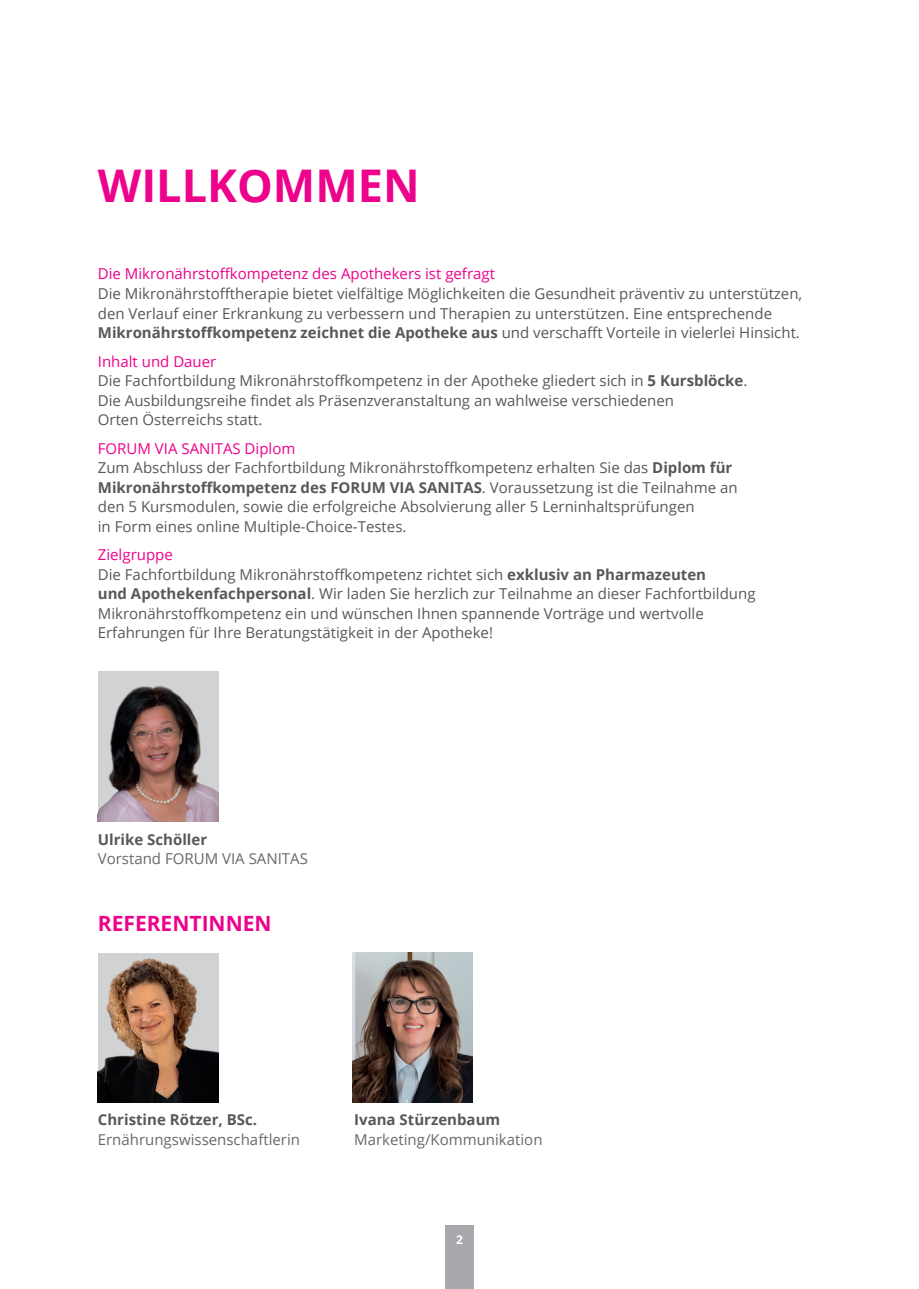
<style>
.page{position:relative;width:919px;height:1289px;background:#fff}
.page>*{position:absolute;margin:0;border:0;box-sizing:border-box;transform-origin:0 0}
.t1{font:700 45px "Open Sans";color:#ed028c}
.t2{font:700 21px "Open Sans";color:#ed028c}
.t3{font:15px/19.5px "Open Sans";color:#57585a}
.t4{font:700 15px "Open Sans";color:#57585a}
.t5{font:15px "Open Sans";color:#ed028c}
.t6{font:15px "Open Sans";color:#69696c}
.t7{font:700 12px "Open Sans";color:#fff}
.s1{font-weight:400}
.s2{font-weight:700}
</style>
<div class="page">
<div style="left:445px;top:1225px;width:28px;height:63px;background:#a8a9ad"></div>
<img style="left:98px;top:953px;width:120px;height:149px">
<div style="left:98px;top:671px;width:120px;height:150px;background:#d1d2d4"></div>
<img style="left:98px;top:685px;width:120px;height:136px">
<img style="left:352px;top:953px;width:120px;height:149px">
<p class="t1" style="left:98px;top:154px;width:323px">WILLKOMMEN</p>
<p class="t5" style="left:98px;top:264px;width:398px">Die Mikronährstoffkompetenz des Apothekers ist gefragt</p>
<p class="t3" style="left:98px;top:283px;width:706px">Die Mikronährstofftherapie bietet vielfältige Möglichkeiten die Gesundheit präventiv zu unterstützen, den Verlauf einer Erkrankung zu verbessern und Therapien zu unterstützen. Eine entsprechende</p>
<p class="t4" style="left:98px;top:322px;width:703px">Mikronährstoffkompetenz zeichnet die Apotheke aus <span class="s1">und verschafft Vorteile in vielerlei Hinsicht.</span></p>
<p class="t5" style="left:98px;top:351px;width:120px">Inhalt und Dauer</p>
<p class="t3" style="left:98px;top:370px;width:651px">Die Fachfortbildung Mikronährstoffkompetenz in der Apotheke gliedert sich in <span class="s2">5 Kursblöcke</span>.</p>
<p class="t3" style="left:98px;top:390px;width:577px">Die Ausbildungsreihe findet als Präsenzveranstaltung an wahlweise verschiedenen</p>
<p class="t3" style="left:98px;top:409px;width:166px">Orten Österreichs statt.</p>
<p class="t5" style="left:98px;top:438px;width:199px">FORUM VIA SANITAS Diplom</p>
<p class="t3" style="left:98px;top:457px;width:636px">Zum Abschluss der Fachfortbildung Mikronährstoffkompetenz erhalten Sie das <span class="s2">Diplom für</span></p>
<p class="t4" style="left:98px;top:476px;width:641px">Mikronährstoffkompetenz des FORUM VIA SANITAS<span class="s1">. Voraussetzung ist die Teilnahme an</span></p>
<p class="t3" style="left:98px;top:496px;width:598px">den 5 Kursmodulen, sowie die erfolgreiche Absolvierung aller 5 Lerninhaltsprüfungen</p>
<p class="t3" style="left:98px;top:516px;width:310px">in Form eines online Multiple-Choice-Testes.</p>
<p class="t5" style="left:98px;top:544px;width:76px">Zielgruppe</p>
<p class="t3" style="left:98px;top:564px;width:609px">Die Fachfortbildung Mikronährstoffkompetenz richtet sich <span class="s2">exklusiv an Pharmazeuten</span></p>
<p class="t3" style="left:98px;top:583px;width:659px"><span class="s2">und Apothekenfachpersonal</span>. Wir laden Sie herzlich zur Teilnahme an dieser Fachfortbildung</p>
<p class="t3" style="left:98px;top:603px;width:607px">Mikronährstoffkompetenz ein und wünschen Ihnen spannende Vorträge und wertvolle</p>
<p class="t3" style="left:98px;top:622px;width:396px">Erfahrungen für Ihre Beratungstätigkeit in der Apotheke!</p>
<p class="t4" style="left:98px;top:828px;width:111px">Ulrike Schöller</p>
<p class="t6" style="left:98px;top:848px;width:212px">Vorstand FORUM VIA SANITAS</p>
<p class="t2" style="left:98px;top:908px;width:175px">REFERENTINNEN</p>
<p class="t4" style="left:98px;top:1109px;width:161px">Christine Rötzer, BSc.</p>
<p class="t6" style="left:98px;top:1128px;width:204px">Ernährungswissenschaftlerin</p>
<p class="t4" style="left:354px;top:1109px;width:147px">Ivana Stürzenbaum</p>
<p class="t6" style="left:354px;top:1128px;width:190px">Marketing/Kommunikation</p>
<p class="t7" style="left:456px;top:1231px;width:8px">2</p>
</div>
